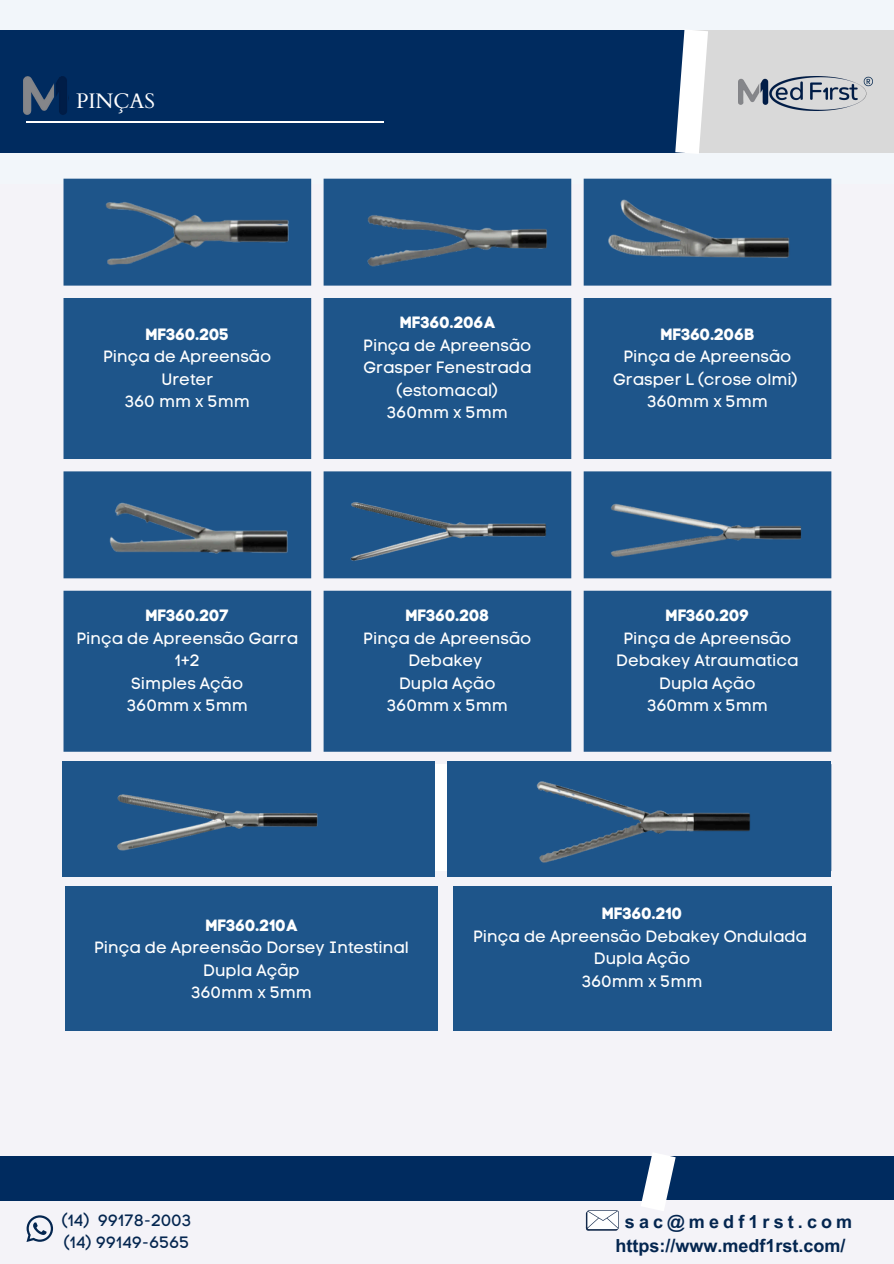
<style>
.page{position:relative;width:894px;height:1264px;background:#fff}
.page>*{position:absolute;margin:0;border:0;box-sizing:border-box;transform-origin:0 0}
.t1{font:21px "Cardo";color:#fff}
.t2{font:700 18px "Arial Unicode MS";color:#042650}
.t3{font:700 18px "Arial Unicode MS";letter-spacing:.23em;color:#042650}
.t4{font:16.35px/22.5px "Code Pro Normal LC";color:#fff;text-align:center}
.t5{font:16.35px "Code Pro Bold LC";color:#fff}
.t6{font:16.35px "Code Pro Normal LC";color:#042650}
</style>
<div class="page">
<div style="left:0;top:0;width:893px;height:1263px;background:#f4f3f8"></div>
<div style="left:0;top:30px;width:694px;height:123px;background:#002b5f"></div>
<div style="left:0;top:1156px;width:656px;height:45px;background:#002b5f"></div>
<div style="left:653px;top:1156px;width:240px;height:44px;background:#002b5f"></div>
<div style="left:685px;top:30px;width:208px;height:123px;background:#d9d9d9"></div>
<svg style="left:675px;top:30px;width:33px;height:123px"></svg>
<svg style="left:641px;top:1153px;width:35px;height:58px"></svg>
<svg style="left:26px;top:1215px;width:27px;height:26px"></svg>
<svg style="left:585px;top:1210px;width:33px;height:20px"></svg>
<img style="left:738px;top:76px;width:134px;height:34px">
<img style="left:23px;top:76px;width:44px;height:39px">
<hr style="left:26px;top:121px;width:357px;height:1px;background:#fff">
<svg style="left:63px;top:179px;width:768px;height:573px;background:#396998"></svg>
<div style="left:323px;top:764px;width:248px;height:107px;background:#fff"></div>
<img style="left:75px;top:184px;width:222px;height:95px">
<img style="left:329px;top:187px;width:241px;height:94px">
<img style="left:603px;top:190px;width:204px;height:83px">
<img style="left:87px;top:496px;width:207px;height:70px">
<img style="left:343px;top:490px;width:208px;height:82px">
<img style="left:587px;top:497px;width:227px;height:75px">
<div style="left:63px;top:761px;width:372px;height:115px;background:#1e558a"></div>
<img style="left:117px;top:794px;width:201px;height:57px">
<div style="left:447px;top:761px;width:384px;height:115px;background:#1e558a"></div>
<img style="left:536px;top:781px;width:214px;height:82px">
<div style="left:453px;top:886px;width:378px;height:145px;background:#1e558a"></div>
<div style="left:65px;top:886px;width:372px;height:145px;background:#1e558a"></div>
<h1 class="t1" style="left:76px;top:87px;width:80px">PINÇAS</h1>
<p class="t5" style="left:145px;top:324px;width:85px">MF360.205</p>
<p class="t4" style="left:103px;top:345px;width:170px">Pinça de Apreensão<br>Ureter</p>
<p class="t4" style="left:125px;top:390px;width:126px">360 mm x 5mm</p>
<p class="t5" style="left:399px;top:313px;width:97px">MF360.206A</p>
<p class="t4" style="left:363px;top:334px;width:170px;text-align:left">Pinça de Apreensão<br>Grasper Fenestrada</p>
<p class="t4" style="left:396px;top:379px;width:103px">(estomacal)</p>
<p class="t4" style="left:387px;top:401px;width:122px">360mm x 5mm</p>
<p class="t5" style="left:145px;top:605px;width:85px">MF360.207</p>
<p class="t4" style="left:76px;top:626px;width:223px">Pinça de Apreensão Garra<br>1+2</p>
<p class="t4" style="left:131px;top:671px;width:114px">Simples Ação</p>
<p class="t4" style="left:127px;top:694px;width:122px">360mm x 5mm</p>
<p class="t5" style="left:405px;top:605px;width:85px">MF360.208</p>
<p class="t4" style="left:363px;top:626px;width:170px">Pinça de Apreensão<br>Debakey</p>
<p class="t4" style="left:399px;top:671px;width:98px">Dupla Ação</p>
<p class="t4" style="left:387px;top:694px;width:122px">360mm x 5mm</p>
<p class="t5" style="left:660px;top:324px;width:96px">MF360.206B</p>
<p class="t4" style="left:613px;top:345px;width:186px">Pinça de Apreensão<br>Grasper L (crose olmi)</p>
<p class="t4" style="left:646px;top:390px;width:122px">360mm x 5mm</p>
<p class="t5" style="left:665px;top:605px;width:85px">MF360.209</p>
<p class="t4" style="left:616px;top:626px;width:184px">Pinça de Apreensão<br>Debakey Atraumatica</p>
<p class="t4" style="left:659px;top:671px;width:98px">Dupla Ação</p>
<p class="t4" style="left:646px;top:694px;width:122px">360mm x 5mm</p>
<p class="t5" style="left:205px;top:915px;width:94px">MF360.210A</p>
<p class="t4" style="left:94px;top:936px;width:316px">Pinça de Apreensão Dorsey Intestinal</p>
<p class="t4" style="left:203px;top:958px;width:98px">Dupla Açãp</p>
<p class="t4" style="left:191px;top:981px;width:122px">360mm x 5mm</p>
<p class="t5" style="left:601px;top:903px;width:82px">MF360.210</p>
<p class="t4" style="left:473px;top:924px;width:335px">Pinça de Apreensão Debakey Ondulada</p>
<p class="t4" style="left:593px;top:947px;width:98px">Dupla Ação</p>
<p class="t4" style="left:581px;top:969px;width:122px">360mm x 5mm</p>
<p class="t6" style="left:62px;top:1210px;width:131px">(14) 99178-2003</p>
<p class="t3" style="left:624px;top:1208px;width:229px">sac@medf1rst.com</p>
<p class="t6" style="left:64px;top:1232px;width:127px">(14) 99149-6565</p>
<p class="t2" style="left:615px;top:1232px;width:231px">https://www.medf1rst.com/</p>
</div>
